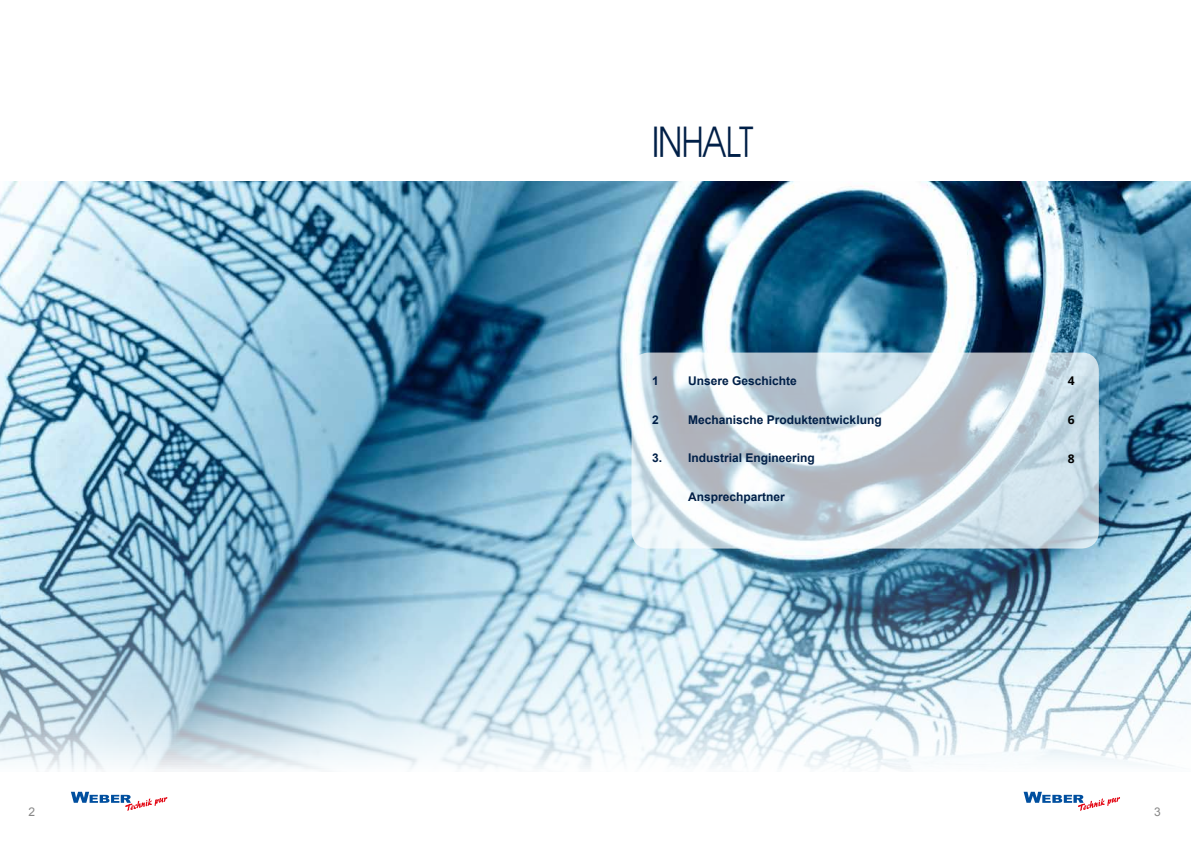
<style>
.page{position:relative;width:1191px;height:842px;background:#fff}
.page>*{position:absolute;margin:0;border:0;box-sizing:border-box;transform-origin:0 0}
.t1{font:46px "Avant Garde";letter-spacing:-.05em;color:#001f47;scale:.8 1}
.t2{font:700 12px "Arial";color:#001f47}
.t3{font:700 12px "Open Sans";color:#000}
.t4{font:12px "Arial";color:#878787}
</style>
<div class="page">
<svg style="left:1023px;top:792px;width:97px;height:19px"></svg>
<svg style="left:71px;top:792px;width:96px;height:19px"></svg>
<img style="left:0;top:181px;width:1191px;height:588px">
<svg style="left:631px;top:353px;width:467px;height:196px"></svg>
<h1 class="t1" style="left:652px;top:123px;width:129px">INHALT</h1>
<p class="t2" style="left:652px;top:373px;width:8px">1</p>
<p class="t2" style="left:688px;top:373px;width:110px">Unsere Geschichte</p>
<p class="t3" style="left:1067px;top:373px;width:8px">4</p>
<p class="t2" style="left:652px;top:411px;width:8px">2</p>
<p class="t2" style="left:688px;top:411px;width:195px">Mechanische Produktentwicklung</p>
<p class="t3" style="left:1067px;top:411px;width:8px">6</p>
<p class="t2" style="left:652px;top:450px;width:164px">3. Industrial Engineering</p>
<p class="t3" style="left:1067px;top:450px;width:8px">8</p>
<p class="t2" style="left:688px;top:489px;width:98px">Ansprechpartner</p>
<p class="t4" style="left:28px;top:804px;width:8px">2</p>
<p class="t4" style="left:1154px;top:804px;width:8px">3</p>
</div>
